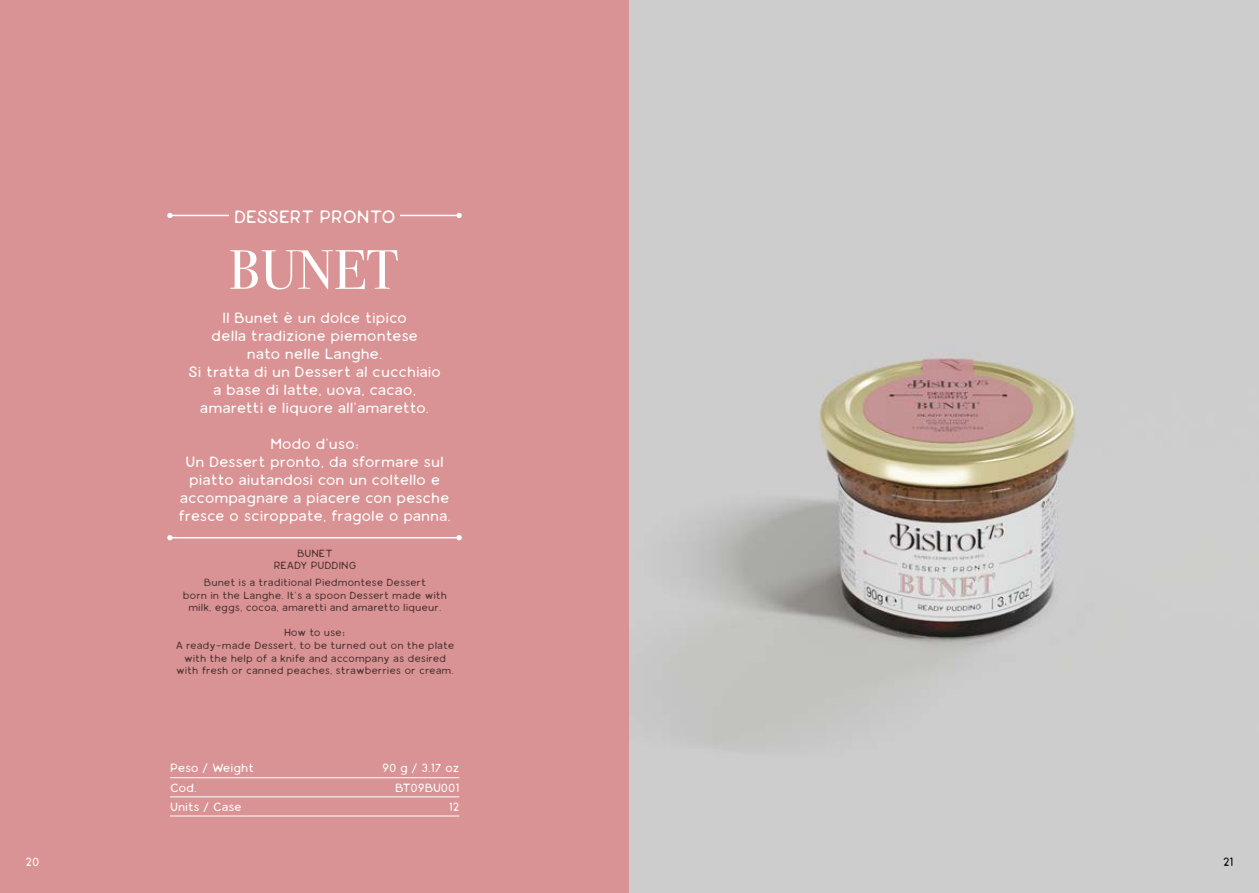
<style>
.page{position:relative;width:1259px;height:893px;background:#fff}
.page>*{position:absolute;margin:0;border:0;box-sizing:border-box;transform-origin:0 0}
.t1{font:55.5px "Bodoni Svty Two ITCTT";color:#fff}
.t2{font:18px "Gourmet Le French";color:#fff}
.t3{font:15px/18px "Gourmet Le French";color:#fff;text-align:center}
.t4{font:12px/19.5px "Gourmet Le French";color:#fff}
.t5{font:12px "Gourmet Le French";color:#000}
.t6{font:10.5px/12.6px "Gourmet Le French";color:#000;text-align:center}
.s1{font-size:18px}
.s2{font-size:16.5px}
</style>
<div class="page">
<div style="left:0;top:0;width:629px;height:893px;background:#da9394"></div>
<hr style="left:170px;top:215px;width:289px;height:1px;background:#fff">
<svg style="left:167px;top:213px;width:6px;height:5px"></svg>
<svg style="left:456px;top:213px;width:6px;height:5px"></svg>
<div style="left:230px;top:209px;width:170px;height:20px;background:#da9394"></div>
<hr style="left:170px;top:537px;width:289px;height:1px;background:#fff">
<svg style="left:167px;top:535px;width:6px;height:5px"></svg>
<svg style="left:456px;top:535px;width:6px;height:5px"></svg>
<img style="left:629px;top:0;width:630px;height:893px">
<hr style="left:170px;top:777px;width:289px;height:1px;background:#fff">
<hr style="left:170px;top:797px;width:289px;height:1px;background:#fff">
<hr style="left:170px;top:816px;width:289px;height:1px;background:#fff">
<p class="t2" style="left:234px;top:206px;width:163px">DESSERT PRONTO</p>
<h1 class="t1" style="left:229px;top:224px;width:171px">BUNET</h1>
<p class="t3" style="left:188px;top:309px;width:254px">Il Bunet è un dolce tipico<br>della tradizione piemontese<br>nato nelle Langhe.<br>Si tratta di un Dessert al cucchiaio a base di latte, uova, cacao, amaretti e liquore all'amaretto.</p>
<p class="t3" style="left:178px;top:435px;width:274px">Modo d'uso<span class="s1">:<br></span>Un Dessert pronto, da sformare sul piatto aiutandosi con un coltello e accompagnare a piacere con pesche fresce o sciroppate, fragole o panna.</p>
<p class="t6" style="left:274px;top:547px;width:84px">BUNET<br>READY PUDDING</p>
<p class="t6" style="left:183px;top:576px;width:266px">Bunet is a traditional Piedmontese Dessert<br>born in the Langhe. It's a spoon Dessert made with milk, eggs, cocoa, amaretti and amaretto liqueur.</p>
<p class="t6" style="left:176px;top:627px;width:280px">How to use<span class="s2">:<br></span>A ready-made Dessert, to be turned out on the plate with the help of a knife and accompany as desired with fresh or canned peaches, strawberries or cream.</p>
<p class="t4" style="left:170px;top:758px;width:85px">Peso / Weight<br>Cod.<br>Units / Case</p>
<p class="t4" style="left:382px;top:758px;width:79px;text-align:right">90 g / 3.17 oz<br>BT09BU001<br>12</p>
<p class="t4" style="left:26px;top:853px;width:15px">20</p>
<p class="t5" style="left:1223px;top:855px;width:12px">21</p>
</div>
